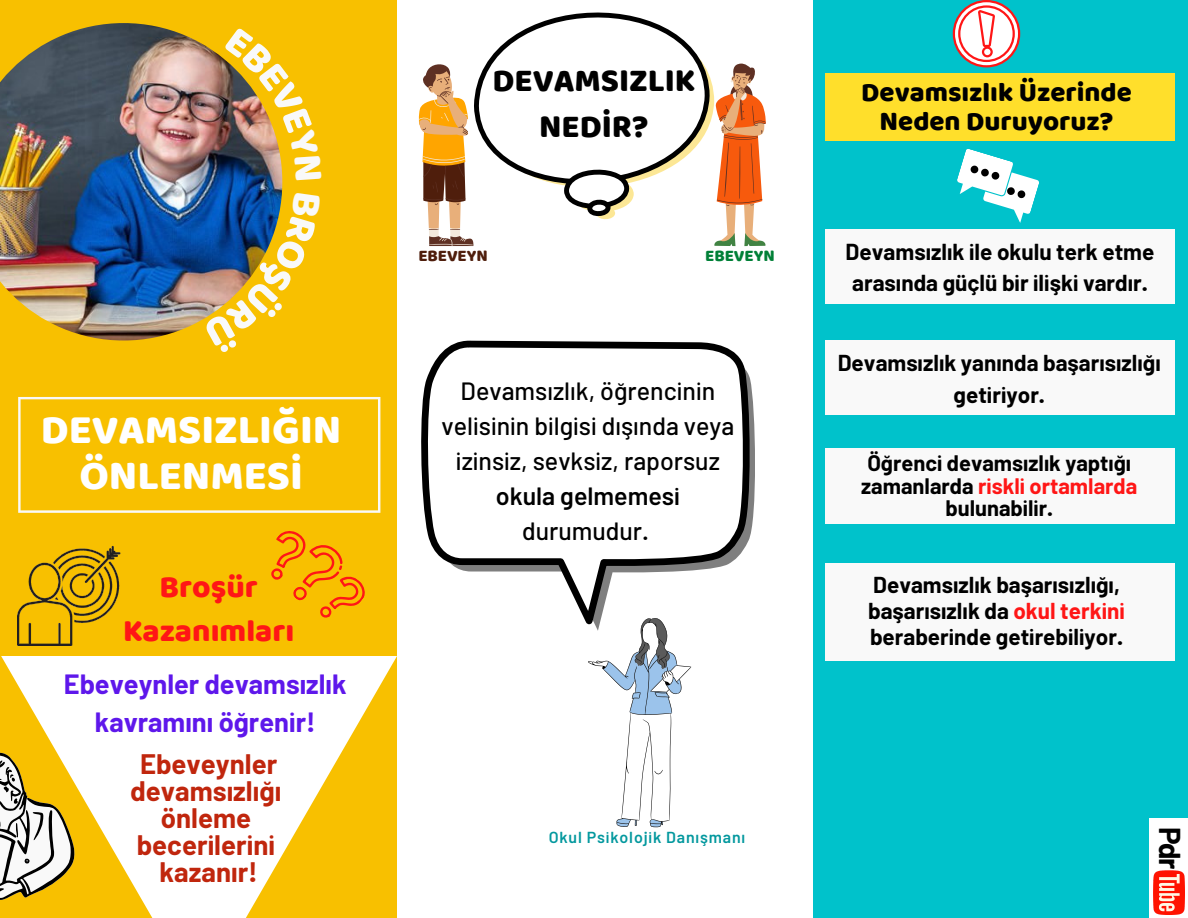
<style>
.page{position:relative;width:1188px;height:918px;background:#fff}
.page>*{position:absolute;margin:0;border:0;box-sizing:border-box;transform-origin:0 0}
.t1{font:42px "Baloo";color:#fff}
.t2{font:33.15px/46.2px "Baloo";color:#000;text-align:center}
.t3{font:31.65px "Baloo";color:#ff1616}
.t4{font:700 29.55px "Barlow";color:#000}
.t5{font:700 27.6px "Barlow";color:#c0260d}
.t6{font:27.6px/29.2px "Baloo";color:#000;text-align:center}
.t7{font:700 27.15px/37.5px "Barlow";color:#5e17eb;text-align:center}
.t8{font:500 24.9px/34.8px "Barlow";color:#000;text-align:center}
.t9{font:700 22.5px/31.5px "Barlow";color:#000}
.t10{font:700 21.9px "Barlow";color:#000}
.t11{font:700 21.9px "Barlow";color:#ff1616}
.t12{font:16.8px "Baloo";color:#4f1e0c}
.t13{font:16.8px "Baloo";color:#008037}
.t14{font:600 15.9px "Barlow";letter-spacing:.055em;color:#03989e}
.s1{font-weight:600}
.s2{color:#000}
.s3{color:#ff1616}
</style>
<div class="page">
<div style="left:813px;top:0;width:375px;height:918px;background:#00c2cb"></div>
<div style="left:0;top:0;width:397px;height:918px;background:#f8c000"></div>
<img style="left:0;top:23px;width:282px;height:318px">
<svg style="left:18px;top:397px;width:362px;height:116px"></svg>
<img style="left:18px;top:545px;width:103px;height:100px">
<svg style="left:271px;top:531px;width:94px;height:87px"></svg>
<svg style="left:1px;top:656px;width:396px;height:262px;fill:#fff"></svg>
<svg style="left:0;top:753px;width:74px;height:147px"></svg>
<svg style="left:714px;top:63px;width:52px;height:183px"></svg>
<svg style="left:419px;top:64px;width:54px;height:182px"></svg>
<svg style="left:474px;top:12px;width:238px;height:188px"></svg>
<svg style="left:562px;top:166px;width:70px;height:50px"></svg>
<svg style="left:749px;top:376px;width:6px;height:163px"></svg>
<svg style="left:422px;top:341px;width:327px;height:283px"></svg>
<svg style="left:588px;top:618px;width:103px;height:209px"></svg>
<svg style="left:953px;top:0;width:67px;height:67px"></svg>
<svg style="left:957px;top:149px;width:82px;height:74px"></svg>
<div style="left:825px;top:74px;width:349px;height:67px;background:#ffdf2b"></div>
<div style="left:825px;top:229px;width:349px;height:75px;background:#f9f9f9"></div>
<div style="left:825px;top:341px;width:349px;height:74px;background:#f9f9f9"></div>
<div style="left:825px;top:448px;width:349px;height:75px;background:#f9f9f9"></div>
<div style="left:825px;top:563px;width:350px;height:98px;background:#f9f9f9"></div>
<div style="left:1150px;top:819px;width:38px;height:99px;background:#fff"></div>
<img style="left:1153px;top:871px;width:32px;height:43px">
<img style="left:224px;top:27px;width:59px;height:154px">
<img style="left:203px;top:192px;width:79px;height:149px">
<p class="t1" style="left:41px;top:404px;width:302px">DEVAMSIZLIĞIN</p>
<p class="t1" style="left:79px;top:450px;width:225px">ÖNLENMESİ</p>
<p class="t3" style="left:160px;top:568px;width:100px">Broşür</p>
<p class="t3" style="left:123px;top:612px;width:173px">Kazanımları</p>
<p class="t7" style="left:64px;top:665px;width:284px">Ebeveynler devamsızlık kavramını öğrenir!</p>
<p class="t5" style="left:140px;top:747px;width:139px">Ebeveynler</p>
<p class="t5" style="left:131px;top:774px;width:152px">devamsızlığı</p>
<p class="t5" style="left:161px;top:801px;width:92px">önleme</p>
<p class="t5" style="left:137px;top:828px;width:137px">becerilerini</p>
<p class="t5" style="left:160px;top:855px;width:100px">kazanır!</p>
<p class="t2" style="left:493px;top:57px;width:204px">DEVAMSIZLIK<br>NEDİR?</p>
<p class="t12" style="left:418px;top:245px;width:71px">EBEVEYN</p>
<p class="t13" style="left:705px;top:245px;width:71px">EBEVEYN</p>
<p class="t8" style="left:442px;top:373px;width:294px">Devamsızlık, öğrencinin velisinin bilgisi dışında veya izinsiz, sevksiz, raporsuz <span class="s1">okula gelmemesi </span>durumudur.</p>
<p class="t6" style="left:861px;top:77px;width:272px">Devamsızlık Üzerinde<br>Neden Duruyoruz?</p>
<p class="t9" style="left:846px;top:235px;width:310px">Devamsızlık ile okulu terk etme arasında güçlü bir ilişki vardır.</p>
<p class="t9" style="left:838px;top:346px;width:325px;text-align:center">Devamsızlık yanında başarısızlığı getiriyor.</p>
<p class="t10" style="left:867px;top:449px;width:265px">Öğrenci devamsızlık yaptığı</p>
<p class="t11" style="left:861px;top:472px;width:278px"><span class="s2">zamanlarda</span> riskli ortamlarda</p>
<p class="t10" style="left:946px;top:494px;width:109px">bulunabilir.</p>
<p class="t9" style="left:873px;top:568px;width:248px">Devamsızlık başarısızlığı,</p>
<p class="t9" style="left:868px;top:594px;width:256px">başarısızlık da <span class="s3">okul terkini</span></p>
<p class="t9" style="left:870px;top:620px;width:255px">beraberinde getirebiliyor.</p>
<p class="t14" style="left:549px;top:827px;width:198px">Okul Psikolojik Danışmanı</p>
<p class="t4" style="left:1189px;top:827px;width:44px;rotate:90deg">Pdr</p>
</div>
